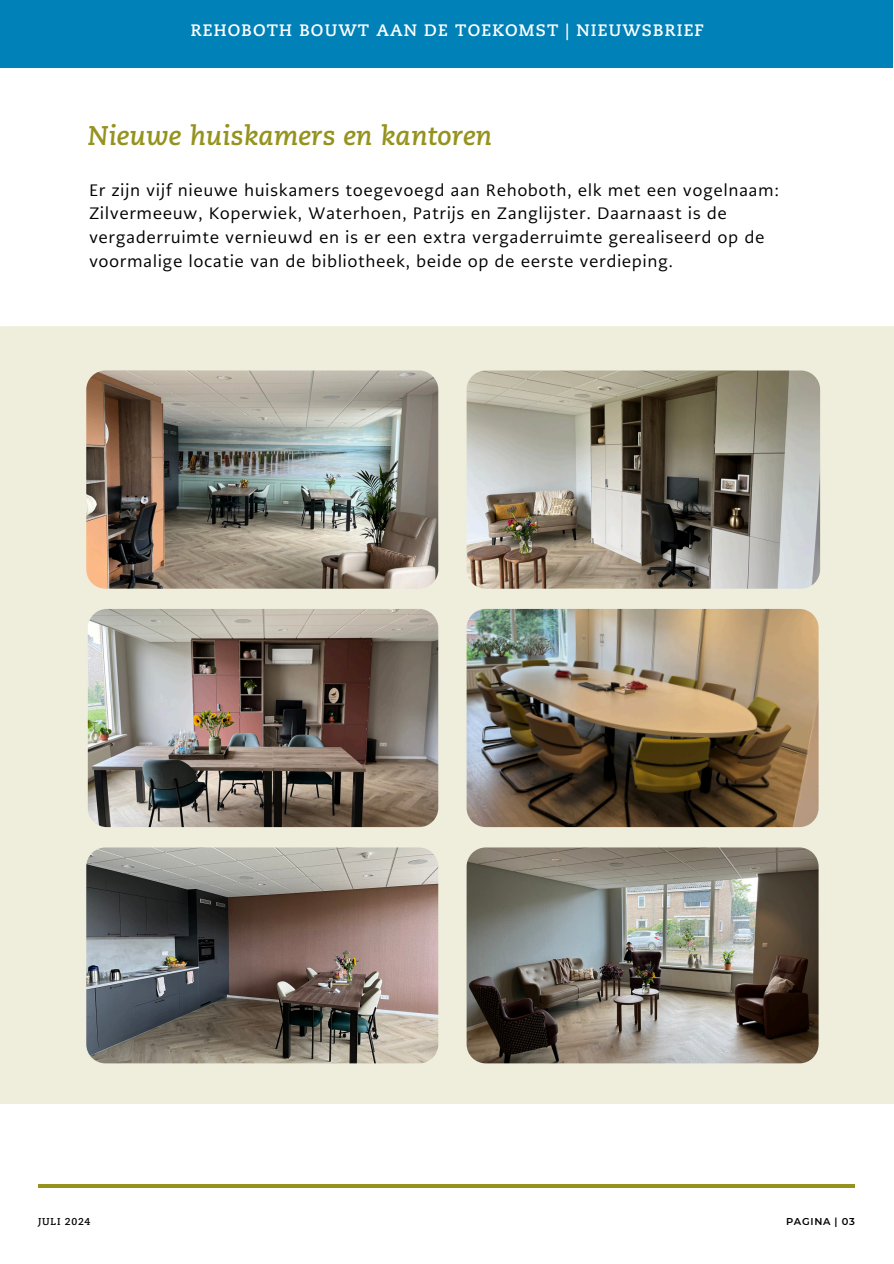
<style>
.page{position:relative;width:894px;height:1264px;background:#fff}
.page>*{position:absolute;margin:0;border:0;box-sizing:border-box;transform-origin:0 0}
.t1{font:italic 700 27px "Caecilia LT Pro 76";color:#95931e}
.t2{font:16.5px/23.7px "PMN Caecilia Sans Head";letter-spacing:.07em;color:#000}
.t3{font:700 16.5px "Caecilia LT Pro 75";letter-spacing:.07em;color:#fff}
.t4{font:600 9.9px "Montserrat";letter-spacing:.07em;color:#000}
.t5{font:700 9.9px "Caecilia LT Pro 75";letter-spacing:.07em;color:#000}
</style>
<div class="page">
<div style="left:0;top:0;width:892px;height:68px;background:#0081b7"></div>
<hr style="left:38px;top:1184px;width:817px;height:3px;background:#95931e">
<div style="left:0;top:326px;width:893px;height:778px;background:#efeedd"></div>
<img style="left:86px;top:370px;width:352px;height:218px;border-radius:19px">
<img style="left:466px;top:370px;width:353px;height:218px;border-radius:19px">
<img style="left:88px;top:609px;width:350px;height:218px;border-radius:19px">
<img style="left:466px;top:609px;width:352px;height:218px;border-radius:19px">
<img style="left:86px;top:847px;width:352px;height:216px">
<img style="left:466px;top:847px;width:352px;height:216px">
<p class="t3" style="left:191px;top:24px;width:514px">REHOBOTH BOUWT AAN DE TOEKOMST | NIEUWSBRIEF</p>
<p class="t1" style="left:88px;top:124px;width:405px">Nieuwe huiskamers en kantoren</p>
<h3 class="t2" style="left:89px;top:178px;width:690px">Er zijn vijf nieuwe huiskamers toegevoegd aan Rehoboth, elk met een vogelnaam:<br>Zilvermeeuw, Koperwiek, Waterhoen, Patrijs en Zanglijster. Daarnaast is de vergaderruimte vernieuwd en is er een extra vergaderruimte gerealiseerd op de voormalige locatie van de bibliotheek, beide op de eerste verdieping.</h3>
<h2 class="t5" style="left:38px;top:1216px;width:54px">JULI 2024</h2>
<h1 class="t4" style="left:785px;top:1214px;width:70px">PAGINA | 03</h1>
</div>
